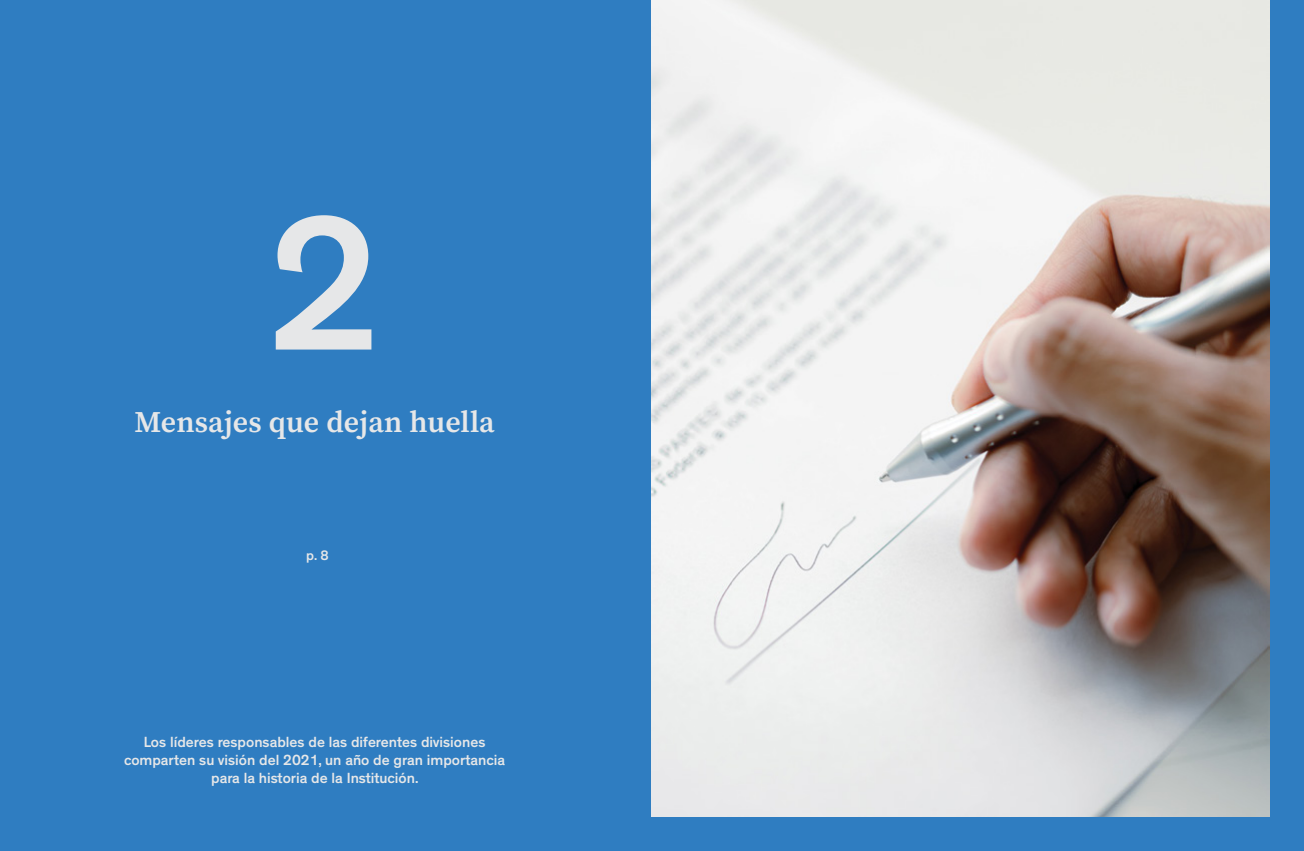
<style>
.page{position:relative;width:1304px;height:851px;background:#fff}
.page>*{position:absolute;margin:0;border:0;box-sizing:border-box;transform-origin:0 0}
.t1{font:500 194px "Theinhardt";color:#e6e7e8}
.t2{font:600 30px "Source Serif Pro";letter-spacing:.005em;color:#e6e7e8}
.t3{font:500 15px/18px "Theinhardt";color:#e6e7e8;text-align:center}
.t4{font:500 14px "Theinhardt";color:#e6e7e8}
</style>
<div class="page">
<div style="left:0;top:0;width:1304px;height:850px;background:#2f7dc1"></div>
<img style="left:652px;top:0;width:618px;height:816px">
<h1 class="t1" style="left:267px;top:169px;width:116px">2</h1>
<h2 class="t2" style="left:134px;top:401px;width:362px">Mensajes que dejan huella</h2>
<p class="t4" style="left:306px;top:547px;width:24px">p. 8</p>
<p class="t3" style="left:124px;top:732px;width:383px">Los líderes responsables de las diferentes divisiones comparten su visión del 2021, un año de gran importancia para la historia de la Institución.</p>
</div>
